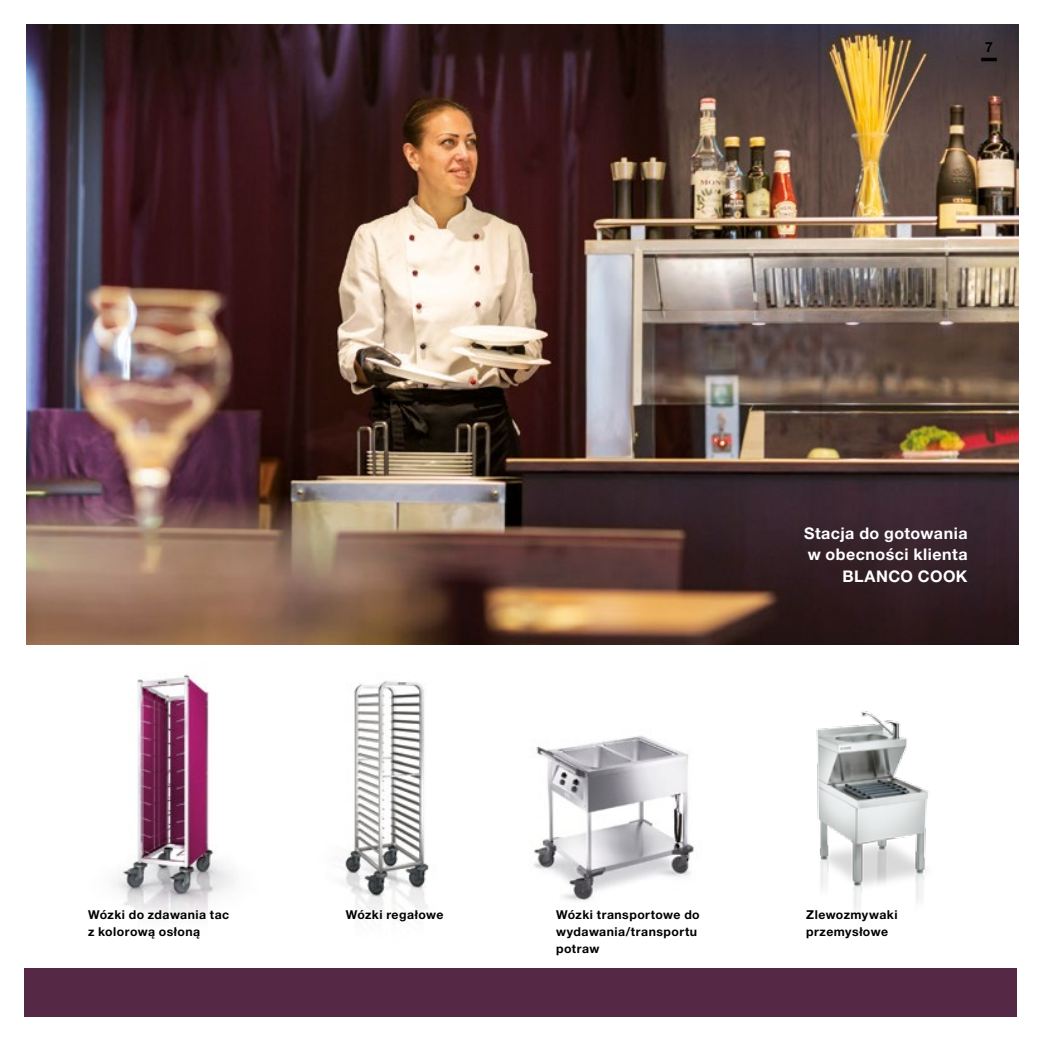
<style>
.page{position:relative;width:1042px;height:1042px;background:#fff}
.page>*{position:absolute;margin:0;border:0;box-sizing:border-box;transform-origin:0 0}
.t1{font:700 16.1px/21.7px "Helvetica Neue LTW1 G";letter-spacing:.03em;color:#fff;text-align:right}
.t2{font:700 14px "Helvetica Neue LTW1 G";color:#000}
.t3{font:700 12.25px/16.6px "Helvetica Neue LTW1 G";letter-spacing:.04em;color:#000}
</style>
<div class="page">
<img style="left:26px;top:25px;width:992px;height:620px">
<div style="left:25px;top:967px;width:992px;height:50px;background:#552845"></div>
<img style="left:816px;top:711px;width:113px;height:201px">
<img style="left:533px;top:735px;width:161px;height:166px">
<img style="left:114px;top:674px;width:120px;height:241px">
<img style="left:345px;top:680px;width:84px;height:238px">
<hr style="left:981px;top:58px;width:16px;height:3px;background:#000">
<p class="t2" style="left:985px;top:39px;width:9px">7</p>
<h1 class="t1" style="left:804px;top:522px;width:165px">Stacja do gotowania w obecności klienta<br>BLANCO COOK</h1>
<p class="t3" style="left:88px;top:906px;width:143px">Wózki do zdawania tac</p>
<p class="t3" style="left:346px;top:906px;width:99px">Wózki regałowe</p>
<p class="t3" style="left:88px;top:923px;width:114px">z kolorową osłoną</p>
<p class="t3" style="left:556px;top:906px;width:145px">Wózki transportowe do wydawania/transportu potraw</p>
<p class="t3" style="left:806px;top:906px;width:93px">Zlewozmywaki przemysłowe</p>
</div>
